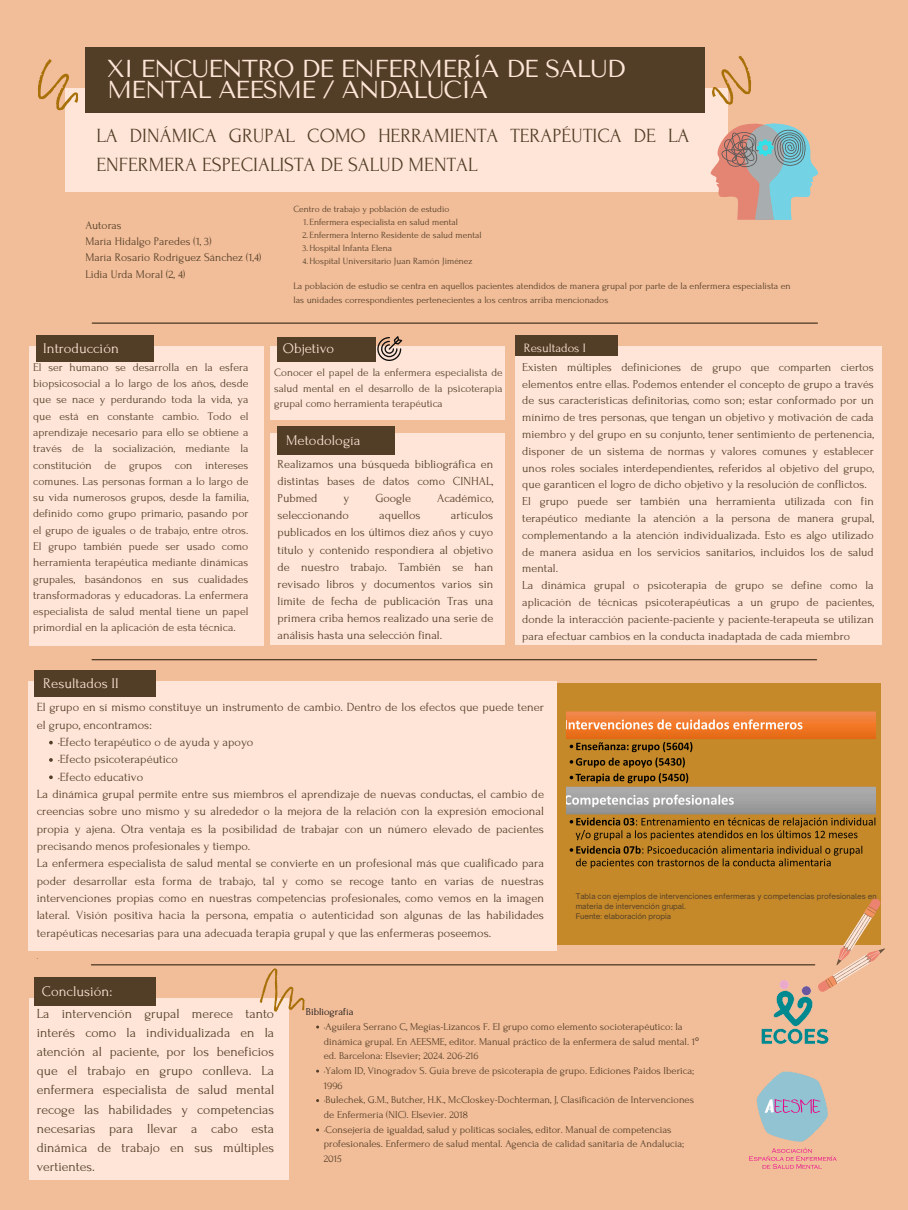
<style>
.page{position:relative;width:908px;height:1210px;background:#fff}
.page>*{position:absolute;margin:0;border:0;box-sizing:border-box;transform-origin:0 0}
.t1{font:24.43px/21px "Tenor Sans";letter-spacing:-.04em;color:#fee5d7}
.t2{font:20.12px/28.1px "Forum";color:#523e27}
.t3{font:14.7px "Forum";color:#fee5d7}
.t4{font:13.75px/19.2px "Forum";color:#523e27;text-align:justify}
.t5{font:12.67px "Forum";color:#fee5d7}
.t6{font:12.42px/17.3px "Forum";color:#523e27}
.t7{font:12.25px/17.1px "Forum";color:#523e27;text-align:justify}
.t8{font:12.07px/16.8px "Forum";color:#523e27}
.t9{font:11.72px/16.3px "Forum";color:#523e27;text-align:justify}
.t10{font:11.62px/16.3px "Forum";color:#523e27}
.t11{font:11.2px/15.5px "Forum";color:#523e27;text-align:justify}
.t12{font:10.5px/14.7px "Forum";color:#523e27}
.t13{font:10.5px "Forum";color:#141414}
.t14{font:9.73px/13.5px "Forum";color:#523e27}
.t15{font:9.41px "Forum";color:#523e27}
.t16{font:7.38px/10.2px "Open Sauce One";color:#523e27}
.t17{font:7.17px "Forum";color:#523e27}
.s1{font-family:"Noto Sans"}
</style>
<div class="page">
<div style="left:0;top:0;width:907px;height:1210px;background:#f2bd99"></div>
<div style="left:66px;top:88px;width:661px;height:103px;background:#fee5d7"></div>
<div style="left:85px;top:47px;width:619px;height:66px;background:#523e27"></div>
<hr style="left:91px;top:964px;width:723px;height:1px;background:#523e27">
<hr style="left:92px;top:659px;width:724px;height:1px;background:#523e27">
<div style="left:326px;top:683px;width:555px;height:262px;background:#c5892a"></div>
<div style="left:514px;top:346px;width:367px;height:298px;background:#fee5d7"></div>
<svg style="left:838px;top:898px;width:47px;height:79px"></svg>
<div style="left:29px;top:346px;width:234px;height:300px;background:#fee5d7"></div>
<div style="left:37px;top:335px;width:117px;height:26px;background:#523e27"></div>
<div style="left:270px;top:346px;width:234px;height:73px;background:#fee5d7"></div>
<div style="left:277px;top:337px;width:98px;height:25px;background:#523e27"></div>
<div style="left:270px;top:432px;width:234px;height:212px;background:#fee5d7"></div>
<div style="left:277px;top:426px;width:118px;height:28px;background:#523e27"></div>
<div style="left:514px;top:335px;width:103px;height:20px;background:#523e27"></div>
<div style="left:29px;top:681px;width:527px;height:269px;background:#fee5d7"></div>
<div style="left:34px;top:670px;width:121px;height:26px;background:#523e27"></div>
<div style="left:29px;top:998px;width:259px;height:182px;background:#fee5d7"></div>
<div style="left:34px;top:977px;width:121px;height:28px;background:#523e27"></div>
<svg style="left:712px;top:55px;width:40px;height:52px"></svg>
<svg style="left:37px;top:59px;width:41px;height:54px"></svg>
<hr style="left:92px;top:322px;width:725px;height:2px;background:#523e27">
<img style="left:741px;top:958px;width:107px;height:86px">
<img style="left:749px;top:1071px;width:88px;height:98px">
<svg style="left:710px;top:124px;width:107px;height:96px"></svg>
<img style="left:566px;top:711px;width:309px;height:158px">
<svg style="left:377px;top:336px;width:25px;height:25px"></svg>
<svg style="left:49px;top:741px;width:4px;height:3px"></svg>
<svg style="left:49px;top:758px;width:4px;height:4px"></svg>
<svg style="left:49px;top:775px;width:4px;height:4px"></svg>
<svg style="left:259px;top:968px;width:46px;height:61px"></svg>
<h2 class="t1" style="left:107px;top:58px;width:519px">XI ENCUENTRO DE ENFERMERÍA DE SALUD<br>MENTAL AEESME / ANDALUCÍA</h2>
<p class="t2" style="left:96px;top:122px;width:594px">LA DINÁMICA GRUPAL COMO HERRAMIENTA TERAPÉUTICA DE LA<br>ENFERMERA ESPECIALISTA DE SALUD MENTAL</p>
<p class="t10" style="left:85px;top:217px;width:177px">Autoras<br>María Hidalgo Paredes (1, 3)<br>María Rosario Rodríguez Sánchez (1,4)<br>Lidia Urda Moral (2, 4)</p>
<p class="t15" style="left:293px;top:203px;width:157px">Centro de trabajo y población de estudio</p>
<p class="t15" style="left:303px;top:216px;width:156px">1.Enfermera especialista en salud mental</p>
<h4 class="t15" style="left:302px;top:229px;width:180px">2.Enfermera Interno Residente de salud mental</h4>
<p class="t15" style="left:302px;top:242px;width:91px">3.Hospital Infanta Elena</p>
<p class="t15" style="left:302px;top:255px;width:171px">4.Hospital Universitario Juan Ramón Jiménez</p>
<p class="t14" style="left:293px;top:279px;width:498px">La población de estudio se centra en aquellos pacientes atendidos de manera grupal por parte de la enfermera especialista en las unidades correspondientes pertenecientes a los centros arriba mencionados</p>
<p class="t3" style="left:43px;top:340px;width:77px">Introducción</p>
<h6 class="t9" style="left:33px;top:359px;width:217px">El ser humano se desarrolla en la esfera biopsicosocial a lo largo de los años, desde que se nace y perdurando toda la vida, ya que está en constante cambio. Todo el aprendizaje necesario para ello se obtiene a través de la socialización, mediante la constitución de grupos con intereses comunes. Las personas forman a lo largo de su vida numerosos grupos, desde la familia, definido como grupo primario, pasando por el grupo de iguales o de trabajo, entre otros.<br>El grupo también puede ser usado como herramienta terapéutica mediante dinámicas grupales, basándonos en sus cualidades transformadoras y educadoras. La enfermera especialista de salud mental tiene un papel primordial en la aplicación de esta técnica.</h6>
<h3 class="t3" style="left:43px;top:675px;width:77px">Resultados II</h3>
<p class="t3" style="left:283px;top:340px;width:53px">Objetivo</p>
<p class="t11" style="left:274px;top:365px;width:230px">Conocer el papel de la enfermera especialista de salud mental en el desarrollo de la psicoterapia grupal como herramienta terapéutica</p>
<h6 class="t3" style="left:286px;top:432px;width:76px">Metodología</h6>
<p class="t7" style="left:277px;top:456px;width:217px">Realizamos una búsqueda bibliográfica en distintas bases de datos como CINHAL, Pubmed</p>
<p class="t7" style="left:343px;top:490px;width:7px">y</p>
<p class="t7" style="left:375px;top:490px;width:37px">Google</p>
<p class="t7" style="left:437px;top:490px;width:58px">Académico,</p>
<p class="t7" style="left:277px;top:507px;width:73px">seleccionando</p>
<p class="t7" style="left:379px;top:507px;width:43px">aquellos</p>
<p class="t7" style="left:277px;top:507px;width:217px;text-indent:173px">artículos publicados en los últimos diez años y cuyo título y contenido respondiera al objetivo de nuestro trabajo. También se han revisado libros y documentos varios sin límite de fecha de publicación Tras una primera criba hemos realizado una serie de análisis hasta una selección final.</p>
<h4 class="t5" style="left:523px;top:341px;width:63px">Resultados I</h4>
<h4 class="t8" style="left:522px;top:359px;width:353px">Existen múltiples definiciones de grupo que comparten ciertos elementos entre ellas. Podemos entender el concepto de grupo a través de sus características definitorias, como son; estar conformado por un mínimo de tres personas, que tengan un objetivo y motivación de cada miembro y del grupo en su conjunto, tener sentimiento de pertenencia, disponer de un sistema de normas y valores comunes y establecer unos roles sociales interdependientes, referidos al objetivo del grupo, que garanticen el logro de dicho objetivo y la resolución de conflictos.<br>El grupo puede ser también una herramienta utilizada con fin terapéutico mediante la atención a la persona de manera grupal, complementando a la atención individualizada. Esto es algo utilizado de manera asidua en los servicios sanitarios, incluidos los de salud mental.<br>La dinámica grupal o psicoterapia de grupo se define como la aplicación de técnicas psicoterapéuticas a un grupo de pacientes, donde la interacción paciente-paciente y paciente-terapeuta se utilizan para efectuar cambios en la conducta inadaptada de cada miembro</h4>
<h3 class="t6" style="left:37px;top:699px;width:508px">El grupo en sí mismo constituye un instrumento de cambio. Dentro de los efectos que puede tener el grupo, encontramos:</h3>
<p class="t6" style="left:58px;top:733px;width:197px">·Efecto terapéutico o de ayuda y apoyo</p>
<h3 class="t6" style="left:58px;top:751px;width:121px">·Efecto psicoterapéutico</h3>
<h5 class="t6" style="left:58px;top:768px;width:87px">·Efecto educativo</h5>
<h4 class="t6" style="left:37px;top:785px;width:508px">La dinámica grupal permite entre sus miembros el aprendizaje de nuevas conductas, el cambio de creencias sobre uno mismo y su alrededor o la mejora de la relación con la expresión emocional propia y ajena. Otra ventaja es la posibilidad de trabajar con un número elevado de pacientes precisando menos profesionales y tiempo.<br>La enfermera especialista de salud mental se convierte en un profesional más que cualificado para poder desarrollar esta forma de trabajo, tal y como se recoge tanto en varias de nuestras intervenciones propias como en nuestras competencias profesionales, como vemos en la imagen lateral. Visión positiva hacia la persona, empatía o autenticidad son algunas de las habilidades terapéuticas necesarias para una adecuada terapia grupal y que las enfermeras poseemos.</h4>
<h4 class="t17" style="left:37px;top:952px;width:3px">.</h4>
<h3 class="t3" style="left:42px;top:983px;width:72px">Conclusión:</h3>
<h3 class="t16" style="left:575px;top:890px;width:302px">Tabla con ejemplos de intervenciones enfermeras y competencias profesionales en materia de intervención grupal.</h3>
<h3 class="t16" style="left:575px;top:911px;width:97px">Fuente: elaboración propia</h3>
<h4 class="t4" style="left:37px;top:1004px;width:239px">La intervención grupal merece tanto interés como la individualizada en la atención al paciente, por los beneficios que el trabajo en grupo conlleva. La enfermera especialista de salud mental recoge las habilidades y competencias necesarias para llevar a cabo esta dinámica de trabajo en sus múltiples vertientes.</h4>
<h4 class="t13" style="left:306px;top:1006px;width:49px">Bibliografía</h4>
<p class="t12" style="left:323px;top:1019px;width:377px">·Aguilera Serrano C, Megías-Lizancos F. El grupo como elemento socioterapéutico: la dinámica grupal. En AEESME, editor. Manual práctico de la enfermera de salud mental. 1<span class="s1">º </span>ed. Barcelona: Elsevier; 2024. 206-216</p>
<p class="t12" style="left:323px;top:1063px;width:372px">·Yalom ID, Vinogradov S. Guia breve de psicoterapia de grupo. Ediciones Paidos Iberica;<br>1996</p>
<p class="t12" style="left:323px;top:1092px;width:371px">·Bulechek, G.M., Butcher, H.K., McCloskey-Dochterman, J, Clasificación de Intervenciones de Enfermería (NIC). Elsevier. 2018</p>
<p class="t12" style="left:323px;top:1122px;width:362px">·Consejería de igualdad, salud y políticas sociales, editor. Manual de competencias profesionales. Enfermero de salud mental. Agencia de calidad sanitaria de Andalucía;<br>2015</p>
</div>
